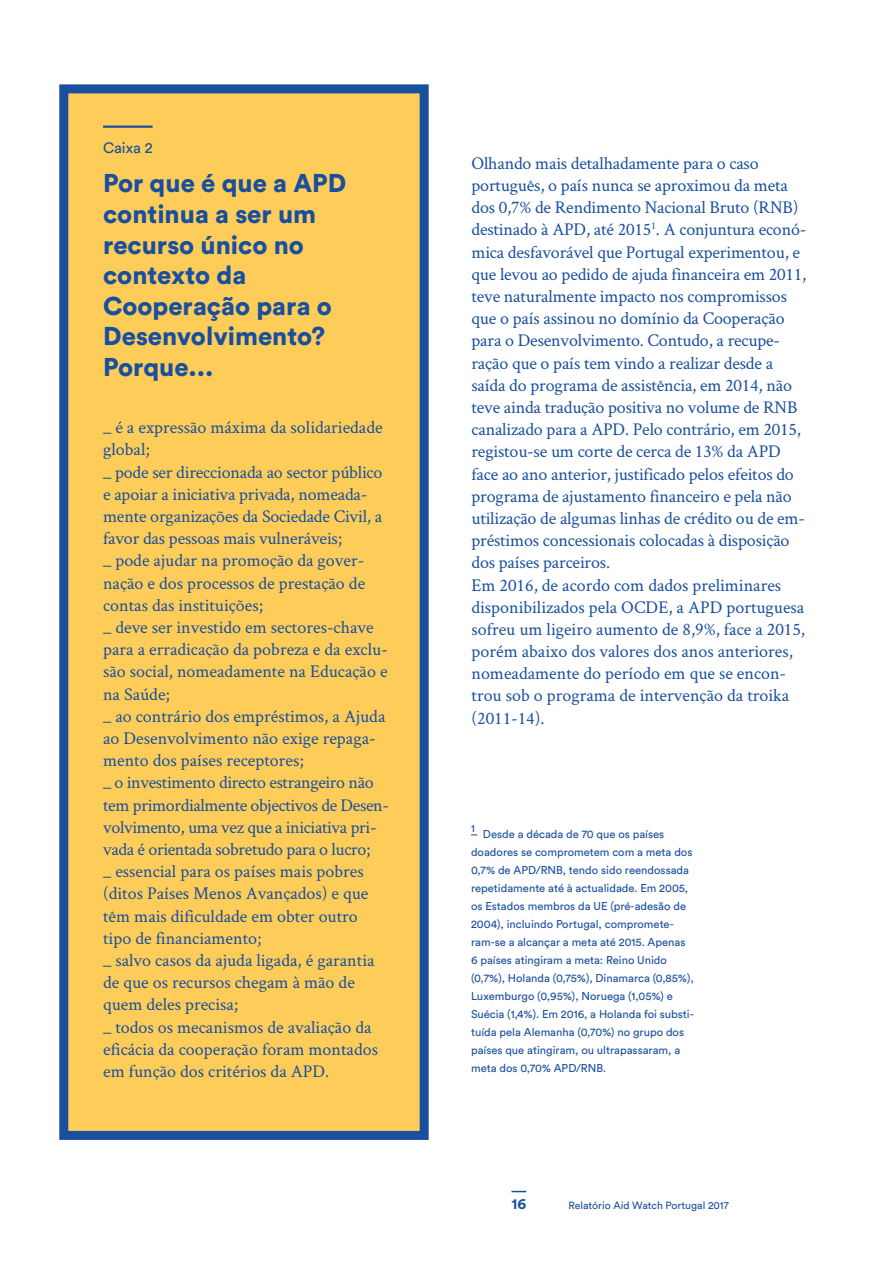
<style>
.page{position:relative;width:893px;height:1263px;background:#fff}
.page>*{position:absolute;margin:0;border:0;box-sizing:border-box;transform-origin:0 0}
.t1{font:900 25.5px/30.6px "Circular Std";color:#184f9e}
.t2{font:18px/22.2px "Crimson Text";letter-spacing:-.01em;color:#184f9e}
.t3{font:15px "Circular Std";color:#184f9e}
.t4{font:700 15px "Circular Std";color:#184f9e}
.t5{font:11.25px/18px "Circular Std";color:#184f9e}
.t6{font:10.5px "Circular Std";color:#184f9e}
</style>
<div class="page">
<svg style="left:511px;top:1191px;width:15px;height:1px"></svg>
<div style="left:59px;top:84px;width:370px;height:1056px;background:#fecc58;border:9px solid #184f9e"></div>
<hr style="left:103px;top:126px;width:50px;height:2px;background:#184f9e">
<p class="t3" style="left:103px;top:139px;width:51px">Caixa 2</p>
<h1 class="t1" style="left:103px;top:168px;width:245px">Por que é que a APD continua a ser um recurso único no contexto da<br>Cooperação para o<br>Desenvolvimento?<br>Porque...</h1>
<p class="t2" style="left:103px;top:416px;width:287px">_ é a expressão máxima da solidariedade global;<br>_ pode ser direccionada ao sector público e apoiar a iniciativa privada, nomeada&shy;mente organizações da Sociedade Civil, a favor das pessoas mais vulneráveis;<br>_ pode ajudar na promoção da gover&shy;nação e dos processos de prestação de contas das instituições;<br>_ deve ser investido em sectores-chave para a erradicação da pobreza e da exclu&shy;são social, nomeadamente na Educação e na Saúde;<br>_ ao contrário dos empréstimos, a Ajuda ao Desenvolvimento não exige repaga&shy;mento dos países receptores;<br>_ o investimento directo estrangeiro não tem primordialmente objectivos de Desen&shy;volvimento, uma vez que a iniciativa pri&shy;vada é orientada sobretudo para o lucro;<br>_ essencial para os países mais pobres (ditos Países Menos Avançados) e que têm mais dificuldade em obter outro tipo de financiamento;<br>_ salvo casos da ajuda ligada, é garantia de que os recursos chegam à mão de quem deles precisa;<br>_ todos os mecanismos de avaliação da eficácia da cooperação foram montados em função dos critérios da APD.</p>
<p class="t2" style="left:471px;top:151px;width:336px">Olhando mais detalhadamente para o caso português, o país nunca se aproximou da meta dos 0,7% de Rendimento Nacional Bruto (RNB) destinado à APD, até 2015<sup>1</sup>. A conjuntura econó&shy;mica desfavorável que Portugal experimentou, e que levou ao pedido de ajuda financeira em 2011, teve naturalmente impacto nos compromissos que o país assinou no domínio da Cooperação para o Desenvolvimento. Contudo, a recupe&shy;ração que o país tem vindo a realizar desde a saída do programa de assistência, em 2014, não teve ainda tradução positiva no volume de RNB canalizado para a APD. Pelo contrário, em 2015, registou-se um corte de cerca de 13% da APD face ao ano anterior, justificado pelos efeitos do programa de ajustamento financeiro e pela não utilização de algumas linhas de crédito ou de em&shy;préstimos concessionais colocadas à disposição dos países parceiros.<br>Em 2016, de acordo com dados preliminares disponibilizados pela OCDE, a APD portuguesa sofreu um ligeiro aumento de 8,9%, face a 2015, porém abaixo dos valores dos anos anteriores, nomeadamente do período em que se encon&shy;trou sob o programa de intervenção da troika (2011-14).</p>
<p class="t6" style="left:471px;top:822px;width:5px">1</p>
<p class="t5" style="left:471px;top:825px;width:224px;text-indent:12px">Desde a década de 70 que os países doadores se comprometem com a meta dos 0,7% de APD/RNB, tendo sido reendossada repetidamente até à actualidade. Em 2005, os Estados membros da UE (pré-adesão de 2004), incluindo Portugal, compromete&shy;ram-se a alcançar a meta até 2015. Apenas 6 países atingiram a meta: Reino Unido (0,7%), Holanda (0,75%), Dinamarca (0,85%), Luxemburgo (0,95%), Noruega (1,05%) e Suécia (1,4%). Em 2016, a Holanda foi substi&shy;tuída pela Alemanha (0,70%) no grupo dos países que atingiram, ou ultrapassaram, a meta dos 0,70% APD/RNB.</p>
<p class="t4" style="left:511px;top:1194px;width:16px">16</p>
<p class="t6" style="left:568px;top:1198px;width:162px">Relatório Aid Watch Portugal 2017</p>
</div>
